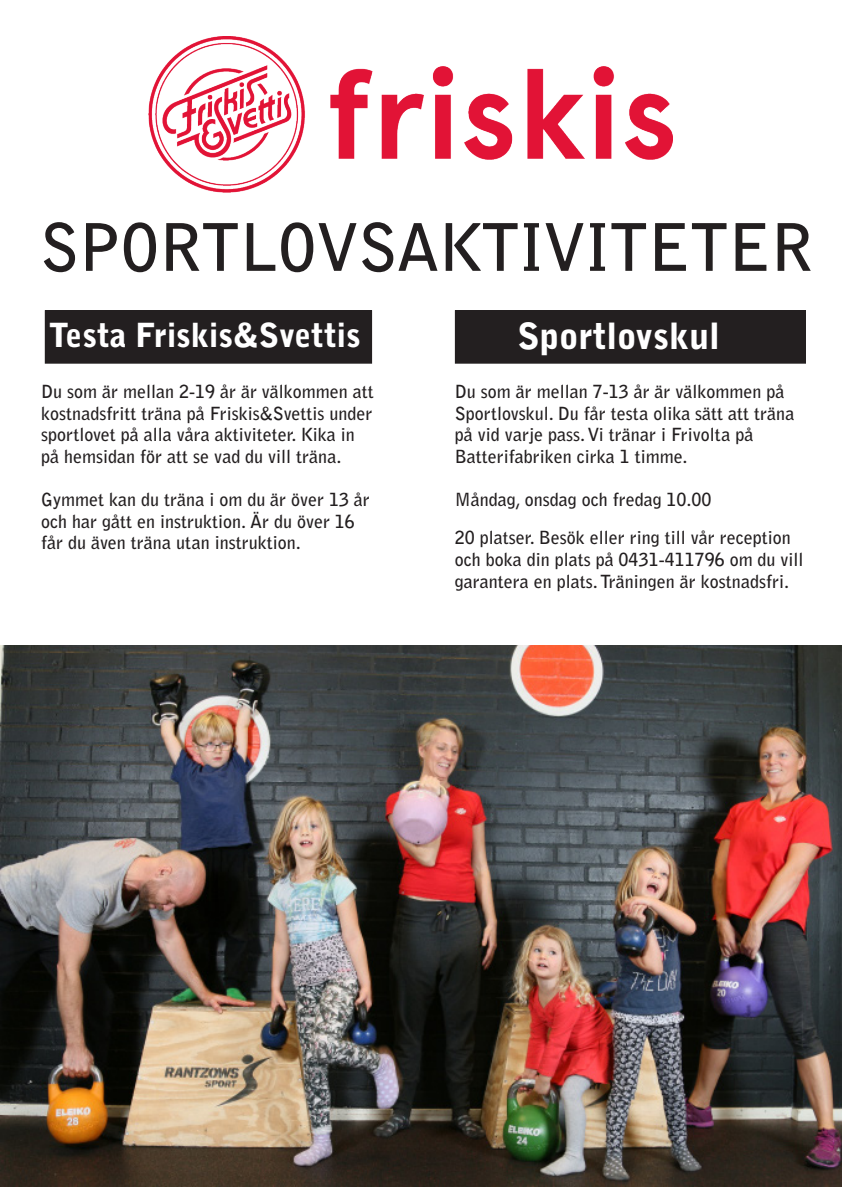
<style>
.page{position:relative;width:842px;height:1191px;background:#fff}
.page>*{position:absolute;margin:0;border:0;box-sizing:border-box;transform-origin:0 0}
.t1{font:700 65px "Bell Gothic";letter-spacing:-.02em;color:#231f20}
.t2{font:900 36px "Bell Gothic";color:#fff}
.t3{font:900 33px "Bell Gothic";color:#fff}
.t4{font:700 18px/21.6px "Bell Gothic";color:#231f20}
</style>
<div class="page">
<img style="left:0;top:645px;width:842px;height:541px">
<img style="left:149px;top:36px;width:523px;height:156px">
<div style="left:45px;top:311px;width:327px;height:52px;background:#231f20"></div>
<div style="left:45px;top:310px;width:327px;height:54px;border:1px solid #231f20"></div>
<div style="left:455px;top:311px;width:350px;height:52px;background:#231f20"></div>
<div style="left:455px;top:310px;width:351px;height:54px;border:1px solid #231f20"></div>
<p class="t1" style="left:40px;top:208px;width:775px">SPORTLOVSAKTIVITETER</p>
<p class="t3" style="left:49px;top:316px;width:313px">Testa Friskis&amp;Svettis</p>
<p class="t2" style="left:517px;top:315px;width:203px">Sportlovskul</p>
<p class="t4" style="left:41px;top:381px;width:334px">Du som är mellan 2-19 år är välkommen att kostnadsfritt träna på Friskis&amp;Svettis under sportlovet på alla våra aktiviteter. Kika in på hemsidan för att se vad du vill träna.</p>
<p class="t4" style="left:41px;top:489px;width:330px">Gymmet kan du träna i om du är över 13 år och har gått en instruktion. Är du över 16 får du även träna utan instruktion.</p>
<p class="t4" style="left:455px;top:381px;width:341px">Du som är mellan 7-13 år är välkommen på Sportlovskul. Du får testa olika sätt att träna på vid varje pass. Vi tränar i Frivolta på Batterifabriken cirka 1 timme.</p>
<p class="t4" style="left:455px;top:489px;width:258px">Måndag, onsdag och fredag 10.00</p>
<p class="t4" style="left:455px;top:527px;width:350px">20 platser. Besök eller ring till vår reception och boka din plats på 0431-411796 om du vill garantera en plats. Träningen är kostnadsfri.</p>
</div>
